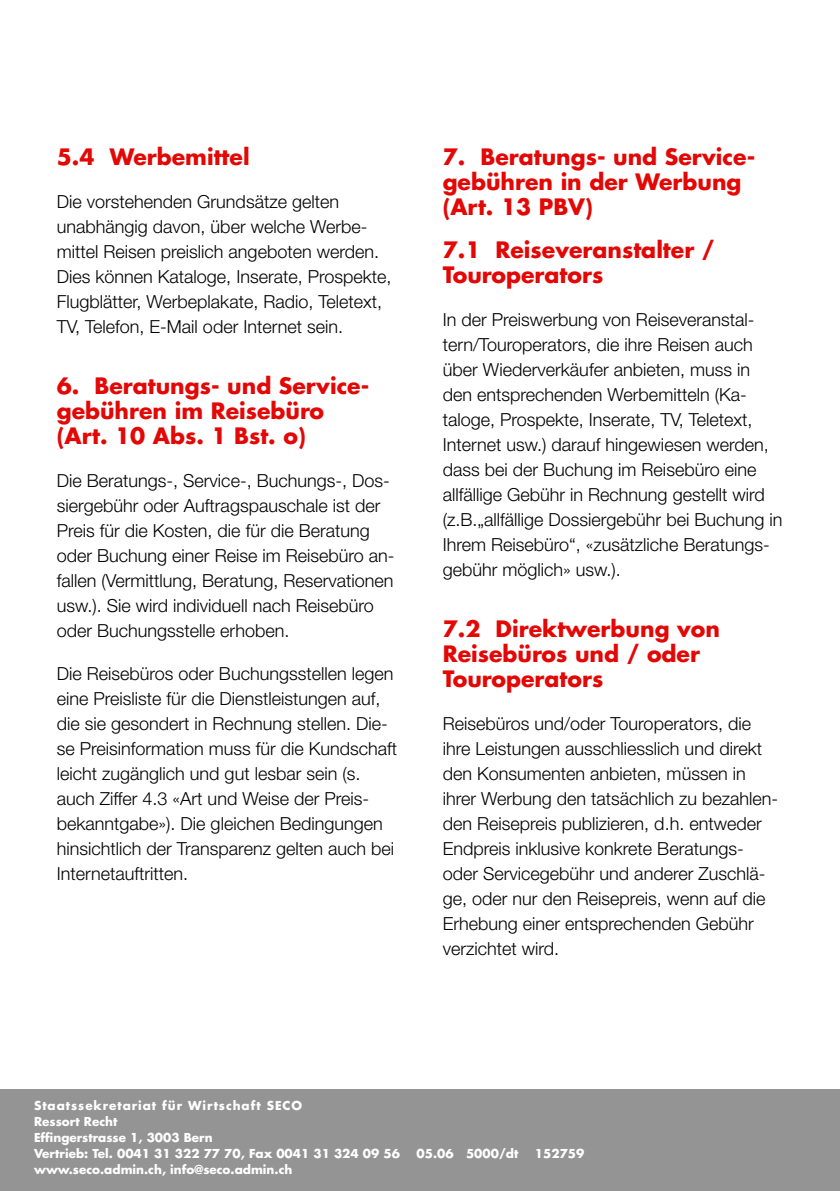
<style>
.page{position:relative;width:840px;height:1191px;background:#fff}
.page>*{position:absolute;margin:0;border:0;box-sizing:border-box;transform-origin:0 0}
.t1{font:700 22px/25px "Futura";color:#e30705}
.t2{font:300 18px/25px "Helvetica Neue";color:#000}
.t3{font:700 12px/16px "Futura";color:#fff}
</style>
<div class="page">
<div style="left:0;top:1089px;width:839px;height:102px;background:#949494"></div>
<p class="t1" style="left:57px;top:144px;width:194px">5.4 Werbemittel</p>
<p class="t2" style="left:57px;top:189px;width:336px">Die vorstehenden Grundsätze gelten unabhängig davon, über welche Werbe&shy;mittel Reisen preislich angeboten werden.<br>Dies können Kataloge, Inserate, Prospekte, Flugblätter, Werbeplakate, Radio, Teletext, TV, Telefon, E-Mail oder Internet sein.</p>
<p class="t1" style="left:57px;top:373px;width:314px">6. Beratungs- und Service&shy;gebühren im Reisebüro (Art. 10 Abs. 1 Bst. o)</p>
<p class="t2" style="left:57px;top:468px;width:339px">Die Beratungs-, Service-, Buchungs-, Dos&shy;siergebühr oder Auftragspauschale ist der Preis für die Kosten, die für die Beratung oder Buchung einer Reise im Reisebüro an&shy;fallen (Vermittlung, Beratung, Reservationen usw.). Sie wird individuell nach Reisebüro oder Buchungsstelle erhoben.</p>
<p class="t2" style="left:57px;top:661px;width:342px">Die Reisebüros oder Buchungsstellen legen eine Preisliste für die Dienstleistungen auf, die sie gesondert in Rechnung stellen. Die&shy;se Preisinformation muss für die Kundschaft leicht zugänglich und gut lesbar sein (s. auch Ziffer 4.3 «Art und Weise der Preis&shy;bekanntgabe»). Die gleichen Bedingungen hinsichtlich der Transparenz gelten auch bei Internetauftritten.</p>
<p class="t1" style="left:442px;top:144px;width:314px">7. Beratungs- und Service&shy;gebühren in der Werbung (Art. 13 PBV)</p>
<p class="t1" style="left:442px;top:237px;width:273px">7.1 Reiseveranstalter /<br>Touroperators</p>
<p class="t2" style="left:442px;top:307px;width:341px">In der Preiswerbung von Reiseveranstal&shy;tern/Touroperators, die ihre Reisen auch über Wiederverkäufer anbieten, muss in den entsprechenden Werbemitteln (Ka&shy;taloge, Prospekte, Inserate, TV, Teletext, Internet usw.) darauf hingewiesen werden, dass bei der Buchung im Reisebüro eine allfällige Gebühr in Rechnung gestellt wird (z.B.„allfällige Dossiergebühr bei Buchung in Ihrem Reisebüro“, «zusätzliche Beratungs&shy;gebühr möglich» usw.).</p>
<p class="t1" style="left:442px;top:616px;width:279px">7.2 Direktwerbung von<br>Reisebüros und / oder<br>Touroperators</p>
<p class="t2" style="left:442px;top:711px;width:337px">Reisebüros und/oder Touroperators, die ihre Leistungen ausschliesslich und direkt den Konsumenten anbieten, müssen in ihrer Werbung den tatsächlich zu bezahlen&shy;den Reisepreis publizieren, d.h. entweder Endpreis inklusive konkrete Beratungs&shy;oder Servicegebühr und anderer Zuschlä&shy;ge, oder nur den Reisepreis, wenn auf die Erhebung einer entsprechenden Gebühr verzichtet wird.</p>
<p class="t3" style="left:34px;top:1097px;width:367px">Staatssekretariat für Wirtschaft SECO<br>Ressort Recht<br>Effingerstrasse 1, 3003 Bern<br>Vertrieb: Tel. 0041 31 322 77 70, Fax 0041 31 324 09 56</p>
<p class="t3" style="left:34px;top:1161px;width:260px">www.seco.admin.ch, info@seco.admin.ch</p>
<p class="t3" style="left:416px;top:1145px;width:103px">05.06 5000/dt</p>
<p class="t3" style="left:534px;top:1145px;width:51px">152759</p>
</div>
